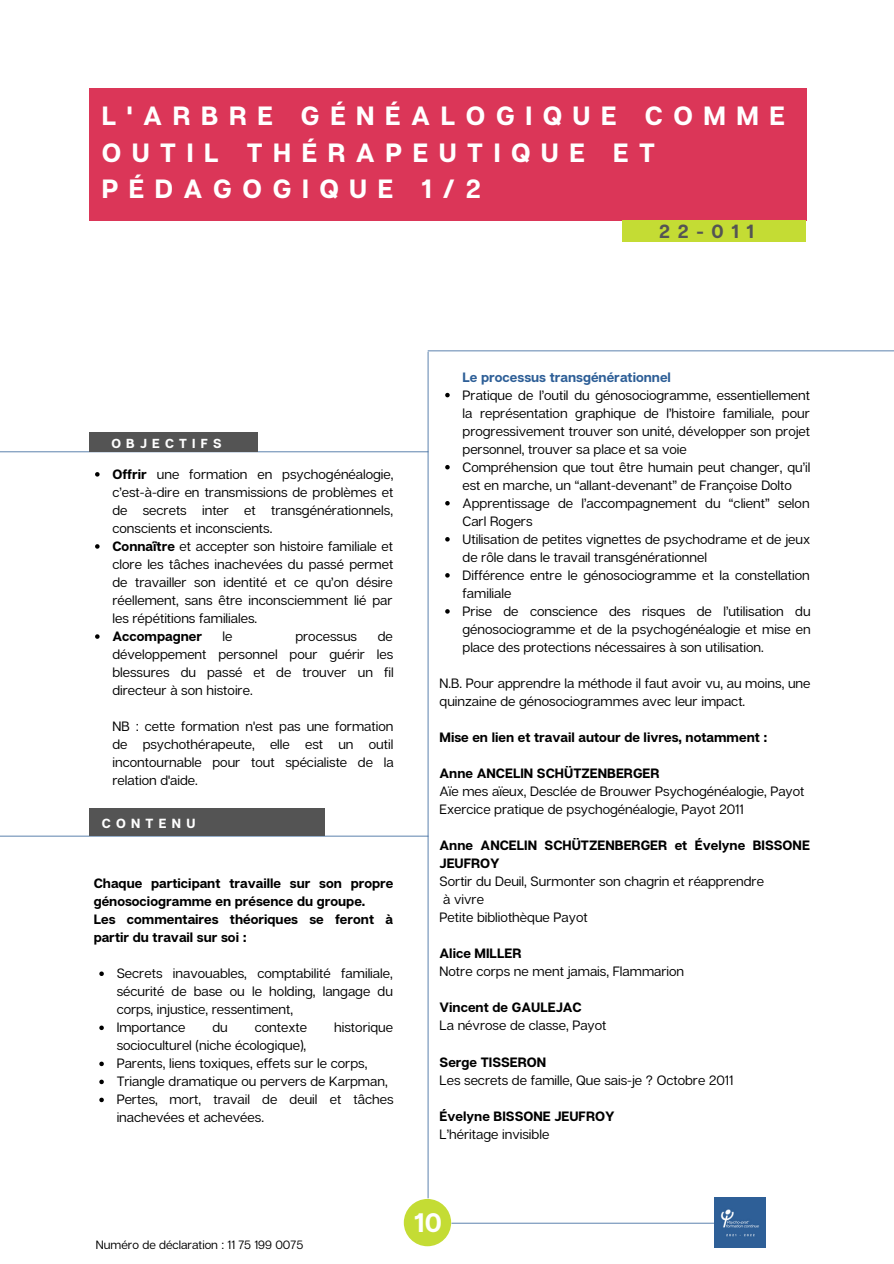
<style>
.page{position:relative;width:894px;height:1264px;background:#fff}
.page>*{position:absolute;margin:0;border:0;box-sizing:border-box;transform-origin:0 0}
.t1{font:700 26.7px "Articulat CF";color:#fff}
.t2{font:700 26.4px/36.3px "Articulat CF";letter-spacing:.4em;color:#fff}
.t3{font:700 19.05px "Articulat CF";color:#545454}
.t4{font:13.5px/18px "Articulat CF";color:#000}
.t5{font:700 13.5px/18px "Articulat CF";color:#000}
.t6{font:700 13.5px "Articulat CF";color:#2e5f97}
.t7{font:700 13.2px "Articulat CF";letter-spacing:.4em;color:#fff}
.t8{font:700 13.05px "Articulat CF";letter-spacing:.4em;color:#fff}
.t9{font:12px "Articulat CF";color:#000}
.s1{font-weight:700}
</style>
<div class="page">
<hr style="left:427px;top:352px;width:1px;height:845px;background:#2e5f97">
<hr style="left:0;top:451px;width:428px;height:1px;background:#2e5f97">
<hr style="left:0;top:835px;width:428px;height:1px;background:#2e5f97">
<div style="left:89px;top:432px;width:169px;height:19px;background:#545454"></div>
<div style="left:89px;top:808px;width:236px;height:27px;background:#545454"></div>
<svg style="left:95px;top:472px;width:4px;height:4px"></svg>
<svg style="left:95px;top:544px;width:4px;height:4px"></svg>
<svg style="left:95px;top:634px;width:4px;height:5px"></svg>
<svg style="left:445px;top:393px;width:4px;height:4px"></svg>
<svg style="left:445px;top:465px;width:4px;height:4px"></svg>
<svg style="left:445px;top:501px;width:4px;height:4px"></svg>
<svg style="left:445px;top:537px;width:4px;height:4px"></svg>
<svg style="left:445px;top:573px;width:4px;height:4px"></svg>
<svg style="left:445px;top:609px;width:4px;height:4px"></svg>
<hr style="left:451px;top:1222px;width:263px;height:1px;background:#2e5f97">
<img style="left:714px;top:1197px;width:50px;height:50px">
<hr style="left:428px;top:350px;width:465px;height:1px;background:#2e5f97">
<div style="left:89px;top:88px;width:716px;height:132px;background:#db3658"></div>
<div style="left:622px;top:220px;width:183px;height:21px;background:#c4dc34"></div>
<svg style="left:99px;top:971px;width:5px;height:5px"></svg>
<svg style="left:99px;top:1025px;width:5px;height:5px"></svg>
<svg style="left:99px;top:1061px;width:5px;height:5px"></svg>
<svg style="left:99px;top:1079px;width:5px;height:5px"></svg>
<svg style="left:99px;top:1097px;width:5px;height:5px"></svg>
<div style="left:403px;top:1198px;width:48px;height:48px;background:#c4dc34;border-radius:50%"></div>
<h2 class="t2" style="left:102px;top:97px;width:684px">L'ARBRE GÉNÉALOGIQUE COMME<br>OUTIL THÉRAPEUTIQUE ET<br>PÉDAGOGIQUE 1/2</h2>
<h3 class="t3" style="left:659px;top:220px;width:96px">22-011</h3>
<p class="t8" style="left:111px;top:435px;width:112px">OBJECTIFS</p>
<p class="t4" style="left:112px;top:464px;width:282px"><span class="s1">Offrir</span> une formation en psychogénéalogie, c’est-à-dire en transmissions de problèmes et de secrets inter et transgénérationnels, conscients et inconscients.<br><span class="s1">Connaître</span> et accepter son histoire familiale et clore les tâches inachevées du passé permet de travailler son identité et ce qu’on désire réellement, sans être inconsciemment lié par les répétitions familiales.</p>
<p class="t5" style="left:112px;top:627px;width:91px">Accompagner</p>
<p class="t4" style="left:222px;top:627px;width:11px">le</p>
<p class="t4" style="left:295px;top:627px;width:63px">processus</p>
<p class="t4" style="left:112px;top:627px;width:283px;text-align:justify;text-indent:265px">de développement personnel pour guérir les blessures du passé et de trouver un fil directeur à son histoire.</p>
<p class="t4" style="left:112px;top:717px;width:282px;text-align:justify">NB : cette formation n'est pas une formation de psychothérapeute, elle est un outil incontournable pour tout spécialiste de la relation d'aide.</p>
<p class="t7" style="left:102px;top:815px;width:95px">CONTENU</p>
<p class="t5" style="left:94px;top:874px;width:301px">Chaque participant travaille sur son propre génosociogramme en présence du groupe.<br>Les commentaires théoriques se feront à partir du travail sur soi :</p>
<p class="t4" style="left:117px;top:964px;width:278px">Secrets inavouables, comptabilité familiale, sécurité de base ou le holding, langage du corps, injustice, ressentiment,<br>Importance</p>
<p class="t4" style="left:212px;top:1018px;width:17px">du</p>
<p class="t4" style="left:255px;top:1018px;width:54px">contexte</p>
<p class="t4" style="left:334px;top:1018px;width:60px">historique</p>
<p class="t4" style="left:117px;top:1036px;width:278px">socioculturel (niche écologique),<br>Parents, liens toxiques, effets sur le corps, Triangle dramatique ou pervers de Karpman, Pertes, mort, travail de deuil et tâches inachevées et achevées.</p>
<p class="t6" style="left:462px;top:368px;width:210px">Le processus transgénérationnel</p>
<p class="t4" style="left:462px;top:385px;width:349px">Pratique de l’outil du génosociogramme, essentiellement la représentation graphique de l’histoire familiale, pour progressivement trouver son unité, développer son projet personnel, trouver sa place et sa voie<br>Compréhension que tout être humain peut changer, qu’il est en marche, un “allant-devenant” de Françoise Dolto Apprentissage de l’accompagnement du “client” selon Carl Rogers<br>Utilisation de petites vignettes de psychodrame et de jeux de rôle dans le travail transgénérationnel<br>Différence entre le génosociogramme et la constellation familiale<br>Prise de conscience des risques de l’utilisation du génosociogramme et de la psychogénéalogie et mise en place des protections nécessaires à son utilisation.</p>
<p class="t4" style="left:439px;top:674px;width:372px">N.B. Pour apprendre la méthode il faut avoir vu, au moins, une quinzaine de génosociogrammes avec leur impact.</p>
<p class="t5" style="left:439px;top:728px;width:329px">Mise en lien et travail autour de livres, notamment :</p>
<p class="t5" style="left:439px;top:764px;width:221px">Anne ANCELIN SCHÜTZENBERGER</p>
<p class="t4" style="left:439px;top:782px;width:366px">Aïe mes aïeux, Desclée de Brouwer Psychogénéalogie, Payot<br>Exercice pratique de psychogénéalogie, Payot 2011</p>
<p class="t5" style="left:439px;top:836px;width:372px">Anne ANCELIN SCHÜTZENBERGER et Évelyne BISSONE<br>JEUFROY</p>
<p class="t4" style="left:439px;top:872px;width:326px">Sortir du Deuil, Surmonter son chagrin et réapprendre à vivre<br>Petite bibliothèque Payot</p>
<p class="t5" style="left:439px;top:944px;width:83px">Alice MILLER</p>
<p class="t4" style="left:439px;top:962px;width:246px">Notre corps ne ment jamais, Flammarion</p>
<p class="t5" style="left:439px;top:998px;width:144px">Vincent de GAULEJAC</p>
<p class="t4" style="left:439px;top:1016px;width:168px">La névrose de classe, Payot</p>
<p class="t5" style="left:439px;top:1052px;width:108px">Serge TISSERON</p>
<p class="t4" style="left:439px;top:1070px;width:295px">Les secrets de famille, Que sais-je ? Octobre 2011</p>
<p class="t5" style="left:439px;top:1106px;width:176px">Évelyne BISSONE JEUFROY</p>
<p class="t4" style="left:439px;top:1124px;width:111px">L’héritage invisible</p>
<p class="t9" style="left:96px;top:1237px;width:209px">Numéro de déclaration : 11 75 199 0075</p>
<h1 class="t1" style="left:414px;top:1205px;width:29px">10</h1>
</div>
